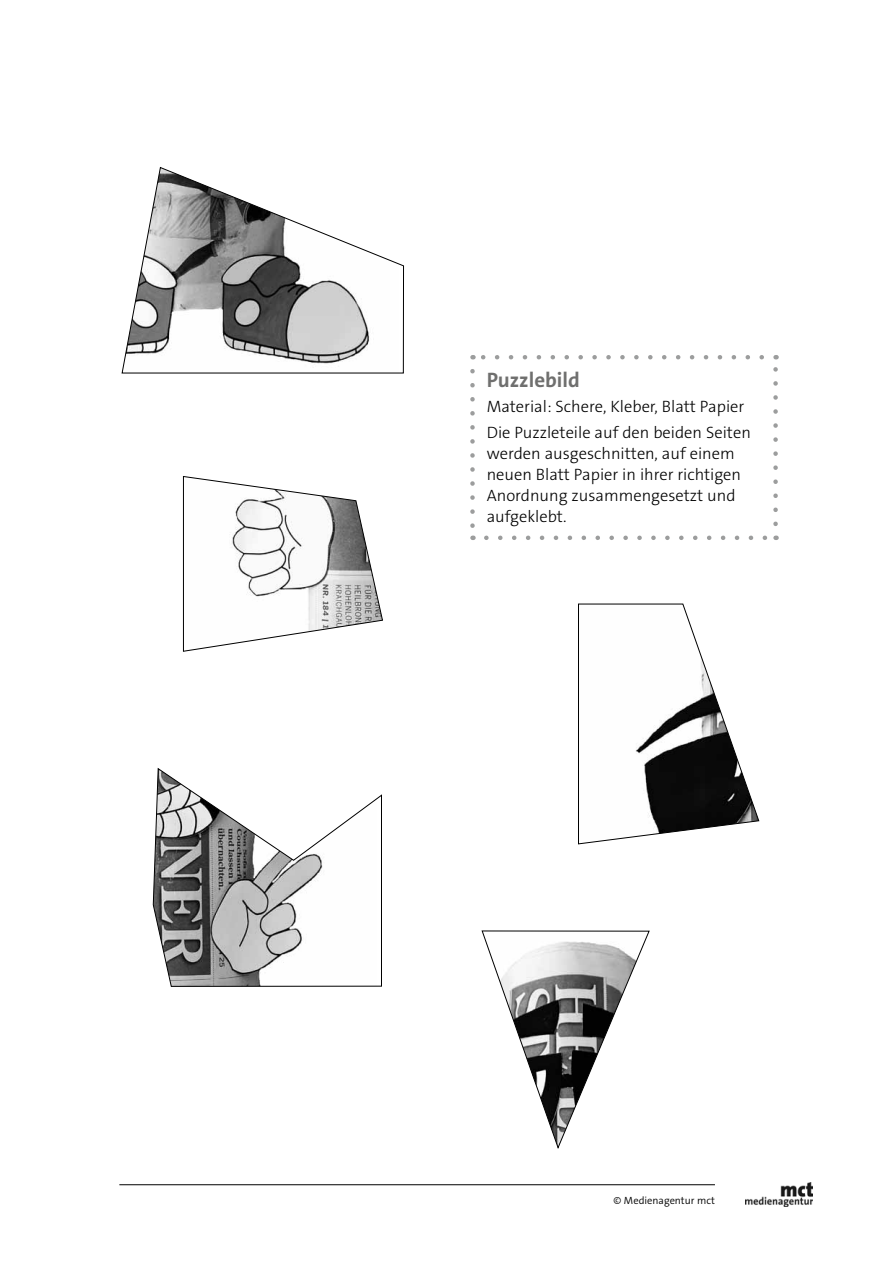
<style>
.page{position:relative;width:893px;height:1263px;background:#fff}
.page>*{position:absolute;margin:0;border:0;box-sizing:border-box;transform-origin:0 0}
.t1{font:700 21px "The Sans Os F";color:#6f6f6e}
.t2{font:300 16.5px/21px "The Sans Os F";color:#000}
.t3{font:300 10.5px "The Sans Os F";color:#000}
</style>
<div class="page">
<hr style="left:119px;top:1184px;width:596px;height:1px;background:#000">
<img style="left:746px;top:1182px;width:66px;height:24px">
<svg style="left:486px;top:536px;width:281px;height:4px"></svg>
<svg style="left:481px;top:355px;width:281px;height:4px"></svg>
<svg style="left:470px;top:371px;width:5px;height:169px"></svg>
<svg style="left:773px;top:355px;width:5px;height:169px"></svg>
<svg style="left:578px;top:604px;width:181px;height:240px"></svg>
<svg style="left:122px;top:167px;width:282px;height:206px"></svg>
<svg style="left:153px;top:768px;width:229px;height:219px"></svg>
<svg style="left:183px;top:476px;width:200px;height:176px"></svg>
<svg style="left:482px;top:930px;width:168px;height:218px"></svg>
<p class="t1" style="left:487px;top:366px;width:95px">Puzzlebild</p>
<p class="t2" style="left:487px;top:394px;width:266px;line-height:25.2px">Material: Schere, Kleber, Blatt Papier<br>Die Puzzleteile auf den beiden Seiten</p>
<p class="t2" style="left:487px;top:443px;width:256px">werden ausgeschnitten, auf einem neuen Blatt Papier in ihrer richtigen<br>Anordnung zusammengesetzt und aufgeklebt.</p>
<p class="t3" style="left:614px;top:1194px;width:103px">© Medienagentur mct</p>
</div>
